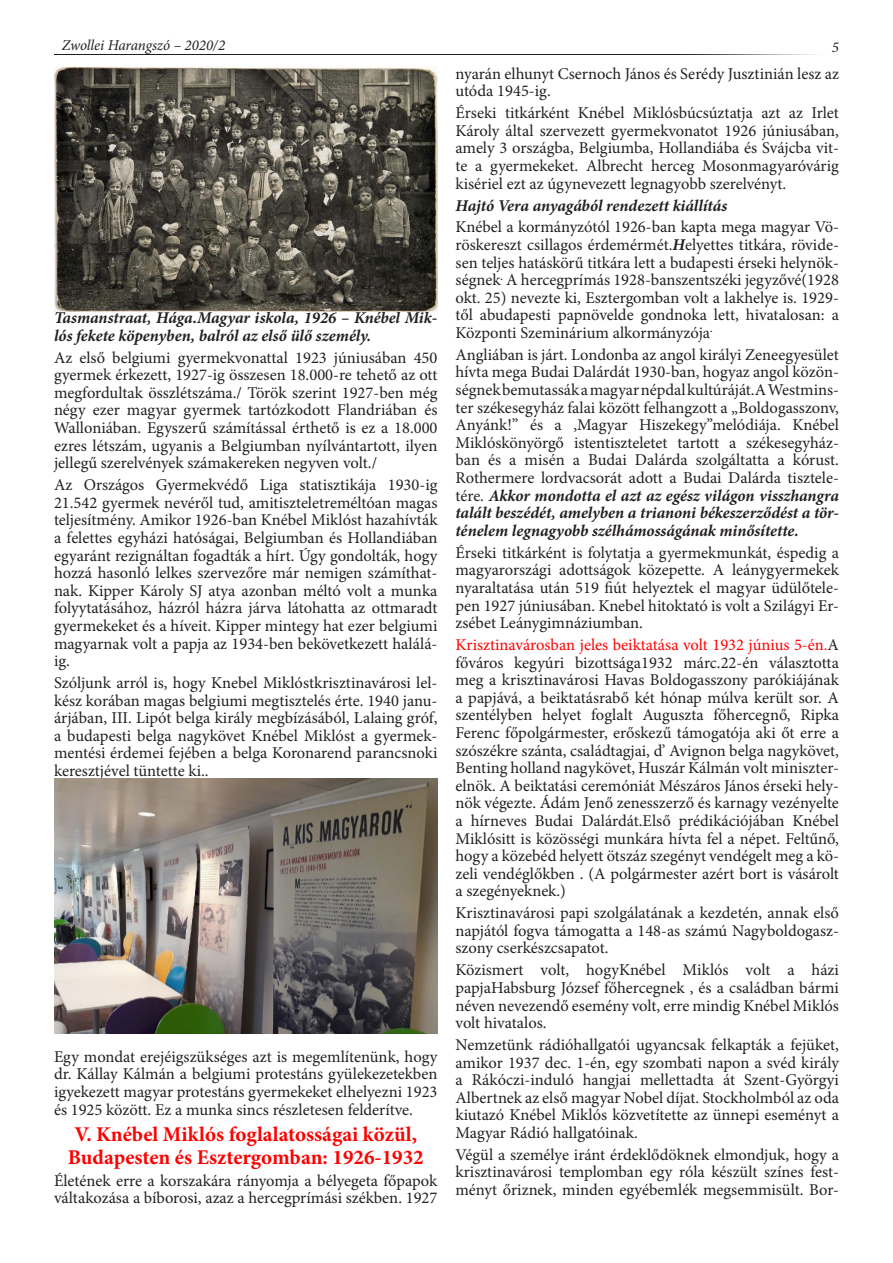
<style>
.page{position:relative;width:893px;height:1263px;background:#fff}
.page>*{position:absolute;margin:0;border:0;box-sizing:border-box;transform-origin:0 0}
.t1{font:700 21px/22.4px "Minion Pro";color:#f00;text-align:center}
.t2{font:16.5px/17.5px "Minion Pro";color:#231f20;text-align:justify}
.t3{font:italic 700 16.5px/17.5px "Minion Pro";letter-spacing:-.005em;color:#231f20}
.t4{font:italic 15px "Minion Pro";letter-spacing:-.005em;color:#231f20}
.s1{font-weight:700;font-style:italic}
.s2{color:#f00}
</style>
<div class="page">
<img style="left:54px;top:54px;width:762px;height:1px">
<img style="left:54px;top:67px;width:383px;height:244px">
<img style="left:54px;top:778px;width:383px;height:256px">
<p class="t4" style="left:62px;top:35px;width:165px">Zwollei Harangszó – 2020/2</p>
<p class="t4" style="left:832px;top:37px;width:9px">5</p>
<p class="t3" style="left:54px;top:309px;width:385px">Tasmanstraat, Hága.Magyar iskola, 1926 – Knébel Mik&shy;lós fekete köpenyben, balról az első ülő személy.</p>
<p class="t2" style="left:54px;top:349px;width:385px">Az első belgiumi gyermekvonattal 1923 júniusában 450 gyermek érkezett, 1927-ig összesen 18.000-re tehető az ott megfordultak összlétszáma./ Török szerint 1927-ben még négy ezer magyar gyermek tartózkodott Flandriában és Walloniában. Egyszerű számítással érthető is ez a 18.000 ezres létszám, ugyanis a Belgiumban nyílvántartott, ilyen jellegű szerelvények számakereken negyven volt./</p>
<p class="t2" style="left:54px;top:476px;width:385px">Az Országos Gyermekvédő Liga statisztikája 1930-ig 21.542 gyermek nevéről tud, amitiszteletreméltóan magas teljesítmény. Amikor 1926-ban Knébel Miklóst hazahívták a felettes egyházi hatóságai, Belgiumban és Hollandiában egyaránt rezignáltan fogadták a hírt. Úgy gondolták, hogy hozzá hasonló lelkes szervezőre már nemigen számíthat&shy;nak. Kipper Károly SJ atya azonban méltó volt a munka folyytatásához, házról házra járva látohatta az ottmaradt gyermekeket és a híveit. Kipper mintegy hat ezer belgiumi magyarnak volt a papja az 1934-ben bekövetkezett halálá&shy;ig.</p>
<p class="t2" style="left:54px;top:674px;width:385px">Szóljunk arról is, hogy Knebel Miklóstkrisztinavárosi lel&shy;kész korában magas belgiumi megtisztelés érte. 1940 janu&shy;árjában, III. Lipót belga király megbízásából, Lalaing gróf, a budapesti belga nagykövet Knébel Miklóst a gyermek&shy;mentési érdemei fejében a belga Koronarend parancsnoki keresztjével tüntette ki..</p>
<p class="t2" style="left:54px;top:1048px;width:385px">Egy mondat erejéigszükséges azt is megemlítenünk, hogy dr. Kállay Kálmán a belgiumi protestáns gyülekezetekben igyekezett magyar protestáns gyermekeket elhelyezni 1923 és 1925 között. Ez a munka sincs részletesen felderítve.</p>
<p class="t1" style="left:68px;top:1123px;width:357px">V. Knébel Miklós foglalatosságai közül,<br>Budapesten és Esztergomban: 1926-1932</p>
<p class="t2" style="left:54px;top:1171px;width:385px">Életének erre a korszakára rányomja a bélyegeta főpapok váltakozása a bíborosi, azaz a hercegprímási székben. 1927</p>
<p class="t2" style="left:455px;top:65px;width:385px">nyarán elhunyt Csernoch János és Serédy Jusztinián lesz az utóda 1945-ig.</p>
<p class="t2" style="left:455px;top:104px;width:385px">Érseki titkárként Knébel Miklósbúcsúztatja azt az Irlet Károly által szervezett gyermekvonatot 1926 júniusában, amely 3 országba, Belgiumba, Hollandiába és Svájcba vit&shy;te a gyermekeket. Albrecht herceg Mosonmagyaróvárig kisériel ezt az úgynevezett legnagyobb szerelvényt.</p>
<p class="t3" style="left:455px;top:196px;width:273px">Hajtó Vera anyagából rendezett kiállítás</p>
<p class="t2" style="left:455px;top:218px;width:385px">Knébel a kormányzótól 1926-ban kapta mega magyar Vö&shy;röskereszt csillagos érdemérmét.<span class="s1">H</span>elyettes titkára, rövide&shy;sen teljes hatáskörű titkára lett a budapesti érseki helynök&shy;ségnek<sup>.</sup> A hercegprímás 1928-banszentszéki jegyzővé(1928 okt. 25) nevezte ki, Esztergomban volt a lakhelye is. 1929- től abudapesti papnövelde gondnoka lett, hivatalosan: a Központi Szeminárium alkormányzója<sup>.</sup></p>
<p class="t2" style="left:455px;top:346px;width:385px">Angliában is járt. Londonba az angol királyi Zeneegyesület hívta mega Budai Dalárdát 1930-ban, hogyaz angol közön&shy;ségnek bemutassák a magyar népdal kultúráját.A Westmins&shy;ter székesegyház falai között felhangzott a „Boldogasszonv, Anyánk!” és a ,Magyar Hiszekegy”melódiája. Knébel Miklóskönyörgő istentiszteletet tartott a székesegyház&shy;ban és a misén a Budai Dalárda szolgáltatta a kórust.<br>Rothermere lordvacsorát adott a Budai Dalárda tisztele&shy;tére. <span class="s1">Akkor mondotta el azt az egész világon visszhangra talált beszédét, amelyben a trianoni békeszerződést a tör&shy;ténelem legnagyobb szélhámosságának minősítette.</span></p>
<p class="t2" style="left:455px;top:544px;width:385px">Érseki titkárként is folytatja a gyermekmunkát, éspedig a magyarországi adottságok közepette. A leánygyermekek nyaraltatása után 519 fiút helyeztek el magyar üdülőtele&shy;pen 1927 júniusában. Knebel hitoktató is volt a Szilágyi Er&shy;zsébet Leánygimnáziumban.</p>
<p class="t2" style="left:455px;top:636px;width:385px"><span class="s2">Krisztinavárosban jeles beiktatása volt 1932 június 5-én.</span>A főváros kegyúri bizottsága1932 márc.22-én választotta meg a krisztinavárosi Havas Boldogasszony parókiájának a papjává, a beiktatásrabő két hónap múlva került sor. A szentélyben helyet foglalt Auguszta főhercegnő, Ripka Ferenc főpolgármester, erőskezű támogatója aki őt erre a szószékre szánta, családtagjai, d’ Avignon belga nagykövet, Benting holland nagykövet, Huszár Kálmán volt miniszter&shy;elnök. A beiktatási ceremóniát Mészáros János érseki hely&shy;nök végezte. Ádám Jenő zenesszerző és karnagy vezényelte a hírneves Budai Dalárdát.Első prédikációjában Knébel Miklósitt is közösségi munkára hívta fel a népet. Feltűnő, hogy a közebéd helyett ötszáz szegényt vendégelt meg a kö&shy;zeli vendéglőkben . (A polgármester azért bort is vásárolt a szegényeknek.)</p>
<p class="t2" style="left:455px;top:904px;width:385px">Krisztinavárosi papi szolgálatának a kezdetén, annak első napjától fogva támogatta a 148-as számú Nagyboldogas - szony cserkészcsapatot.</p>
<p class="t2" style="left:455px;top:961px;width:385px">Közismert volt, hogyKnébel Miklós volt a házi papjaHabsburg József főhercegnek , és a családban bármi néven nevezendő esemény volt, erre mindig Knébel Miklós volt hivatalos.</p>
<p class="t2" style="left:455px;top:1036px;width:385px">Nemzetünk rádióhallgatói ugyancsak felkapták a fejüket, amikor 1937 dec. 1-én, egy szombati napon a svéd király a Rákóczi-induló hangjai mellettadta át Szent-Györgyi Albertnek az első magyar Nobel díjat. Stockholmból az oda kiutazó Knébel Miklós közvetítette az ünnepi eseményt a Magyar Rádió hallgatóinak.</p>
<p class="t2" style="left:455px;top:1146px;width:385px">Végül a személye iránt érdeklődöknek elmondjuk, hogy a krisztinavárosi templomban egy róla készült színes fest&shy;ményt őriznek, minden egyébemlék megsemmisült. Bor-</p>
</div>
